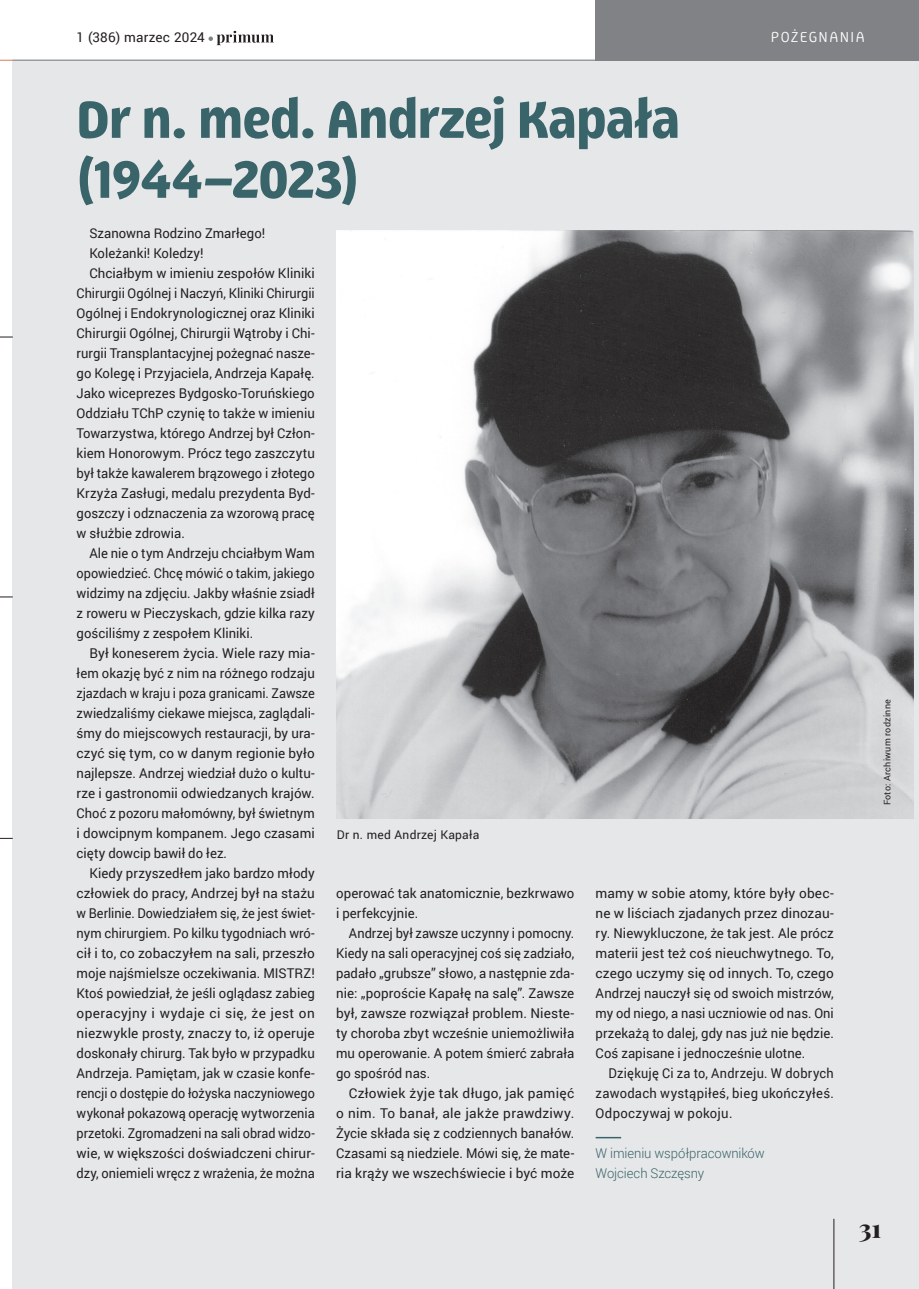
<style>
.page{position:relative;width:919px;height:1289px;background:#fff}
.page>*{position:absolute;margin:0;border:0;box-sizing:border-box;transform-origin:0 0}
.t1{font:700 54px/60px "Progressiva";letter-spacing:-.005em;color:#396469}
.t2{font:800 25.5px "Playfair Display";color:#231f20}
.t3{font:15px "Progressiva";letter-spacing:.095em;color:#fff}
.t4{font:13.5px/20px "Roboto";letter-spacing:.005em;color:#231f20;text-align:justify}
.t5{font:13.5px/20px "Roboto";letter-spacing:.005em;color:#231f20;text-align:justify;scale:.95 1}
.t6{font:13.5px "Roboto";letter-spacing:.005em;color:#231f20;scale:.96 1}
.t7{font:13.5px/20px "Roboto";letter-spacing:.005em;color:#231f20;text-align:justify;scale:.94 1}
.t8{font:13.5px "Roboto";letter-spacing:.005em;color:#231f20;scale:.93 1}
.t9{font:300 13.5px/20px "Roboto";letter-spacing:-.01em;color:#396469}
.t10{font:13.5px "Roboto";letter-spacing:.025em;color:#231f20}
.t11{font:12px "Roboto";letter-spacing:.02em;color:#231f20}
.t12{font:9px "Roboto";letter-spacing:.025em;color:#231f20}
</style>
<div class="page">
<div style="left:13px;top:60px;width:905px;height:1228px;background:#e6e7e9"></div>
<img style="left:336px;top:231px;width:577px;height:587px">
<svg style="left:0;top:336px;width:13px;height:1px"></svg>
<svg style="left:0;top:596px;width:13px;height:1px"></svg>
<svg style="left:0;top:838px;width:13px;height:1px"></svg>
<hr style="left:595px;top:1136px;width:26px;height:2px;background:#396469">
<div style="left:595px;top:0;width:323px;height:61px;background:#808285"></div>
<hr style="left:13px;top:60px;width:905px;height:1px;background:#808285">
<svg style="left:208px;top:31px;width:66px;height:14px"></svg>
<hr style="left:833px;top:1218px;width:1px;height:70px;background:#231f20">
<svg style="left:0;top:60px;width:13px;height:1px"></svg>
<p class="t4" style="left:77px;top:27px;width:130px">1 (386) marzec 2024</p>
<p class="t3" style="left:770px;top:28px;width:95px">POŻEGNANIA</p>
<h1 class="t1" style="left:77px;top:89px;width:605px">Dr n. med. Andrzej Kapała (1944–2023)</h1>
<p class="t4" style="left:89px;top:222px;width:177px">Szanowna Rodzino Zmarłego!</p>
<p class="t4" style="left:89px;top:242px;width:116px">Koleżanki! Koledzy!</p>
<p class="t4" style="left:89px;top:262px;width:227px">Chciałbym w imieniu zespołów Kliniki</p>
<p class="t5" style="left:77px;top:282px;width:252px">Chirurgii Ogólnej i Naczyń, Kliniki Chirurgii</p>
<p class="t4" style="left:77px;top:302px;width:240px">Ogólnej i Endokrynologicznej oraz Kliniki</p>
<p class="t4" style="left:77px;top:322px;width:240px">Chirurgii Ogólnej, Chirurgii Wątroby i Chi-</p>
<p class="t6" style="left:77px;top:343px;width:250px">rurgii Transplantacyjnej pożegnać nasze-</p>
<p class="t4" style="left:77px;top:362px;width:240px">go Kolegę i Przyjaciela, Andrzeja Kapałę.</p>
<p class="t4" style="left:77px;top:382px;width:240px">Jako wiceprezes Bydgosko-Toruńskiego</p>
<p class="t4" style="left:77px;top:402px;width:240px">Oddziału TChP czynię to także w imieniu</p>
<p class="t4" style="left:77px;top:422px;width:240px">Towarzystwa, którego Andrzej był Człon-</p>
<p class="t4" style="left:77px;top:442px;width:240px">kiem Honorowym. Prócz tego zaszczytu</p>
<p class="t6" style="left:77px;top:463px;width:250px">był także kawalerem brązowego i złotego</p>
<p class="t4" style="left:77px;top:482px;width:240px">Krzyża Zasługi, medalu prezydenta Byd-</p>
<p class="t6" style="left:77px;top:503px;width:250px">goszczy i odznaczenia za wzorową pracę</p>
<p class="t4" style="left:77px;top:522px;width:110px">w służbie zdrowia.</p>
<p class="t6" style="left:89px;top:543px;width:236px">Ale nie o tym Andrzeju chciałbym Wam</p>
<p class="t7" style="left:77px;top:562px;width:255px">opowiedzieć. Chcę mówić o takim, jakiego</p>
<p class="t4" style="left:77px;top:582px;width:240px">widzimy na zdjęciu. Jakby właśnie zsiadł</p>
<p class="t4" style="left:77px;top:602px;width:240px">z roweru w Pieczyskach, gdzie kilka razy</p>
<p class="t4" style="left:77px;top:622px;width:178px">gościliśmy z zespołem Kliniki.</p>
<p class="t4" style="left:89px;top:642px;width:227px">Był koneserem życia. Wiele razy mia-</p>
<p class="t4" style="left:77px;top:662px;width:240px">łem okazję być z nim na różnego rodzaju</p>
<p class="t7" style="left:77px;top:682px;width:255px">zjazdach w kraju i poza granicami. Zawsze</p>
<p class="t6" style="left:77px;top:703px;width:250px">zwiedzaliśmy ciekawe miejsca, zaglądali-</p>
<p class="t4" style="left:77px;top:722px;width:240px">śmy do miejscowych restauracji, by ura-</p>
<p class="t4" style="left:77px;top:742px;width:240px">czyć się tym, co w danym regionie było</p>
<p class="t4" style="left:77px;top:762px;width:240px">najlepsze. Andrzej wiedział dużo o kultu-</p>
<p class="t4" style="left:77px;top:782px;width:240px">rze i gastronomii odwiedzanych krajów.</p>
<p class="t6" style="left:77px;top:803px;width:250px">Choć z pozoru małomówny, był świetnym</p>
<p class="t4" style="left:77px;top:822px;width:240px">i dowcipnym kompanem. Jego czasami</p>
<p class="t4" style="left:77px;top:842px;width:152px">cięty dowcip bawił do łez.</p>
<p class="t4" style="left:89px;top:862px;width:227px">Kiedy przyszedłem jako bardzo młody</p>
<p class="t4" style="left:77px;top:882px;width:240px">człowiek do pracy, Andrzej był na stażu</p>
<p class="t7" style="left:77px;top:902px;width:255px">w Berlinie. Dowiedziałem się, że jest świet-</p>
<p class="t6" style="left:77px;top:923px;width:250px">nym chirurgiem. Po kilku tygodniach wró-</p>
<p class="t4" style="left:77px;top:942px;width:240px">cił i to, co zobaczyłem na sali, przeszło</p>
<p class="t4" style="left:77px;top:962px;width:240px">moje najśmielsze oczekiwania. MISTRZ!</p>
<p class="t4" style="left:77px;top:982px;width:240px">Ktoś powiedział, że jeśli oglądasz zabieg</p>
<p class="t10" style="left:77px;top:1003px;width:240px">operacyjny i wydaje ci się, że jest on</p>
<p class="t4" style="left:77px;top:1022px;width:240px">niezwykle prosty, znaczy to, iż operuje</p>
<p class="t4" style="left:77px;top:1042px;width:240px">doskonały chirurg. Tak było w przypadku</p>
<p class="t4" style="left:77px;top:1062px;width:240px">Andrzeja. Pamiętam, jak w czasie konfe-</p>
<p class="t8" style="left:77px;top:1083px;width:258px">rencji o dostępie do łożyska naczyniowego</p>
<p class="t5" style="left:77px;top:1102px;width:252px">wykonał pokazową operację wytworzenia</p>
<p class="t8" style="left:77px;top:1123px;width:258px">przetoki. Zgromadzeni na sali obrad widzo-</p>
<p class="t4" style="left:77px;top:1142px;width:240px">wie, w większości doświadczeni chirur-</p>
<p class="t5" style="left:77px;top:1162px;width:252px">dzy, oniemieli wręcz z wrażenia, że można</p>
<p class="t11" style="left:337px;top:826px;width:144px">Dr n. med Andrzej Kapała</p>
<p class="t4" style="left:336px;top:882px;width:240px">operować tak anatomicznie, bezkrwawo i perfekcyjnie.</p>
<p class="t5" style="left:336px;top:922px;width:252px;text-indent:13px">Andrzej był zawsze uczynny i pomocny.<br>Kiedy na sali operacyjnej coś się zadziało, padało „grubsze” słowo, a następnie zda&shy;nie: „poproście Kapałę na salę”. Zawsze był, zawsze rozwiązał problem. Nieste&shy;ty choroba zbyt wcześnie uniemożliwiła mu operowanie. A potem śmierć zabrała go spośród nas.</p>
<p class="t4" style="left:336px;top:1082px;width:240px;text-indent:13px">Człowiek żyje tak długo, jak pamięć o nim. To banał, ale jakże prawdziwy.<br>Życie składa się z codziennych banałów.<br>Czasami są niedziele. Mówi się, że mate&shy;ria krąży we wszechświecie i być może</p>
<p class="t4" style="left:595px;top:882px;width:240px">mamy w sobie atomy, które były obec&shy;ne w liściach zjadanych przez dinozau&shy;ry. Niewykluczone, że tak jest. Ale prócz materii jest też coś nieuchwytnego. To, czego uczymy się od innych. To, czego Andrzej nauczył się od swoich mistrzów, my od niego, a nasi uczniowie od nas. Oni przekażą to dalej, gdy nas już nie będzie.<br>Coś zapisane i jednocześnie ulotne.</p>
<p class="t7" style="left:595px;top:1062px;width:255px;text-indent:13px">Dziękuję Ci za to, Andrzeju. W dobrych zawodach wystąpiłeś, bieg ukończyłeś.<br>Odpoczywaj w pokoju.</p>
<p class="t9" style="left:595px;top:1142px;width:170px">W imieniu współpracowników<br>Wojciech Szczęsny</p>
<p class="t12" style="left:880px;top:805px;width:108px;rotate:-90deg">Foto: Archiwum rodzinne</p>
<h2 class="t2" style="left:858px;top:1207px;width:24px">31</h2>
</div>
